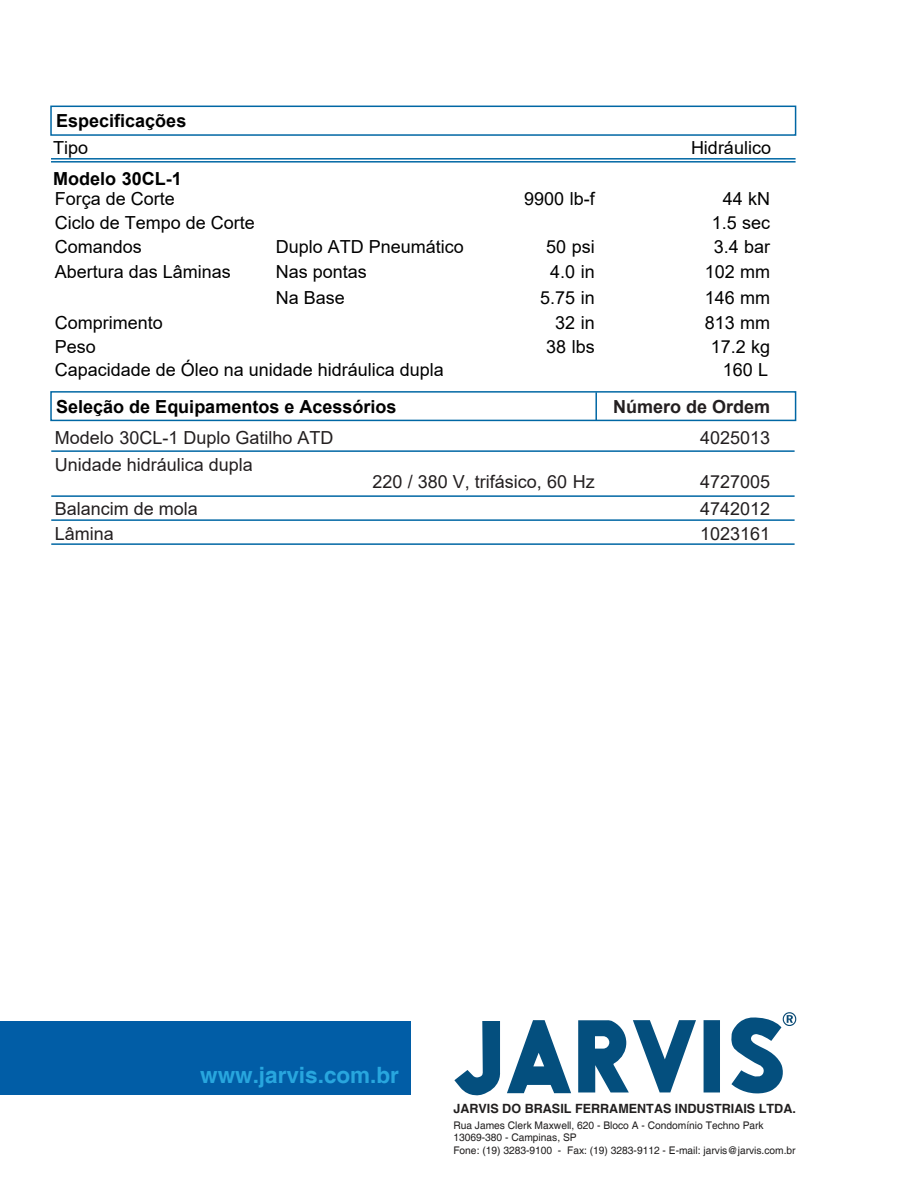
<style>
.page{position:relative;width:918px;height:1188px;background:#fff}
.page>*{position:absolute;margin:0;border:0;box-sizing:border-box;transform-origin:0 0}
.t1{font:700 22.5px "Helvetica";color:#28a6de}
.t2{font:18px "Arial";color:#000}
.t3{font:18px "Arial";color:#231f20}
.t4{font:700 18px "Arial";color:#000}
.t5{font:700 18px "Arial";color:#231f20}
.t6{font:700 12.75px "Helvetica";color:#211f1f}
.t7{font:10.5px/12.3px "Helvetica";color:#211f1f}
</style>
<div class="page">
<div style="left:50px;top:106px;width:746px;height:30px;border:2px solid #0067a4"></div>
<div style="left:50px;top:391px;width:746px;height:30px;border:2px solid #0067a4"></div>
<hr style="left:595px;top:392px;width:2px;height:29px;background:#0067a4">
<hr style="left:51px;top:158px;width:745px;height:2px;background:#0067a4">
<hr style="left:51px;top:161px;width:745px;height:2px;background:#0067a4">
<hr style="left:51px;top:450px;width:744px;height:2px;background:#0067a4">
<hr style="left:51px;top:495px;width:744px;height:2px;background:#0067a4">
<hr style="left:51px;top:519px;width:744px;height:2px;background:#0067a4">
<hr style="left:51px;top:543px;width:744px;height:2px;background:#0067a4">
<div style="left:0;top:1021px;width:411px;height:74px;background:#015da6"></div>
<svg style="left:454px;top:1012px;width:342px;height:84px"></svg>
<p class="t4" style="left:56px;top:108px;width:132px">Especificações</p>
<p class="t2" style="left:53px;top:135px;width:37px">Tipo</p>
<p class="t2" style="left:691px;top:135px;width:82px">Hidráulico</p>
<p class="t4" style="left:53px;top:166px;width:130px">Modelo 30CL-1</p>
<p class="t2" style="left:55px;top:186px;width:122px">Força de Corte</p>
<p class="t2" style="left:524px;top:186px;width:72px">9900 lb-f</p>
<p class="t2" style="left:723px;top:186px;width:49px">44 kN</p>
<p class="t2" style="left:55px;top:210px;width:202px">Ciclo de Tempo de Corte</p>
<p class="t2" style="left:712px;top:210px;width:60px">1.5 sec</p>
<p class="t2" style="left:55px;top:234px;width:89px">Comandos</p>
<p class="t2" style="left:276px;top:234px;width:190px">Duplo ATD Pneumático</p>
<p class="t2" style="left:546px;top:234px;width:50px">50 psi</p>
<p class="t2" style="left:714px;top:234px;width:58px">3.4 bar</p>
<p class="t2" style="left:55px;top:260px;width:178px">Abertura das Lâminas</p>
<p class="t2" style="left:276px;top:260px;width:93px">Nas pontas</p>
<p class="t2" style="left:550px;top:260px;width:46px">4.0 in</p>
<p class="t2" style="left:705px;top:260px;width:67px">102 mm</p>
<p class="t2" style="left:276px;top:285px;width:71px">Na Base</p>
<p class="t2" style="left:540px;top:285px;width:56px">5.75 in</p>
<p class="t2" style="left:705px;top:285px;width:67px">146 mm</p>
<p class="t2" style="left:55px;top:311px;width:110px">Comprimento</p>
<p class="t2" style="left:555px;top:311px;width:41px">32 in</p>
<p class="t2" style="left:705px;top:311px;width:67px">813 mm</p>
<p class="t2" style="left:55px;top:335px;width:43px">Peso</p>
<p class="t2" style="left:546px;top:335px;width:50px">38 lbs</p>
<p class="t2" style="left:711px;top:335px;width:61px">17.2 kg</p>
<p class="t2" style="left:55px;top:357px;width:391px">Capacidade de Óleo na unidade hidráulica dupla</p>
<p class="t2" style="left:723px;top:357px;width:47px">160 L</p>
<p class="t4" style="left:56px;top:394px;width:342px">Seleção de Equipamentos e Acessórios</p>
<p class="t5" style="left:613px;top:394px;width:159px">Número de Ordem</p>
<p class="t3" style="left:55px;top:426px;width:280px">Modelo 30CL-1 Duplo Gatilho ATD</p>
<p class="t3" style="left:700px;top:426px;width:72px">4025013</p>
<p class="t3" style="left:55px;top:453px;width:200px">Unidade hidráulica dupla</p>
<p class="t3" style="left:373px;top:469px;width:224px">220 / 380 V, trifásico, 60 Hz</p>
<p class="t3" style="left:700px;top:469px;width:72px">4727005</p>
<p class="t3" style="left:55px;top:496px;width:145px">Balancim de mola</p>
<p class="t3" style="left:700px;top:496px;width:72px">4742012</p>
<p class="t3" style="left:55px;top:522px;width:61px">Lâmina</p>
<p class="t3" style="left:700px;top:522px;width:72px">1023161</p>
<p class="t1" style="left:200px;top:1061px;width:200px">www.jarvis.com.br</p>
<p class="t6" style="left:453px;top:1101px;width:344px">JARVIS DO BRASIL FERRAMENTAS INDUSTRIAIS LTDA.</p>
<p class="t7" style="left:453px;top:1120px;width:344px">Rua James Clerk Maxwell, 620 - Bloco A - Condomínio Techno Park<br>13069-380 - Campinas, SP<br>Fone: (19) 3283-9100 - Fax: (19) 3283-9112 - E-mail: jarvis@jarvis.com.br</p>
</div>
